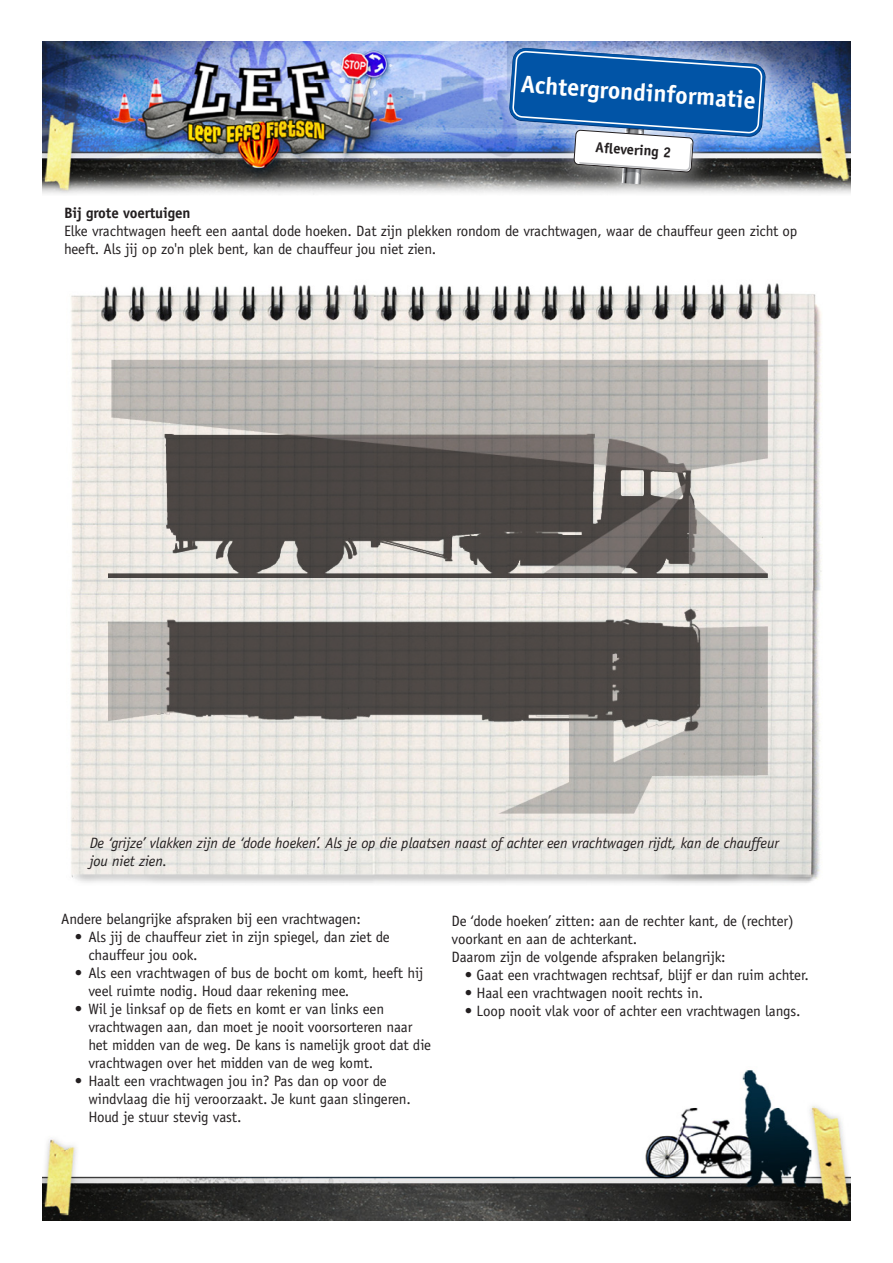
<style>
.page{position:relative;width:893px;height:1263px;background:#fff}
.page>*{position:absolute;margin:0;border:0;box-sizing:border-box;transform-origin:0 0}
.t1{font:700 24.3px "Officina Sans Std";color:#fff}
.t2{font:15px/18px "Officina Sans Std";letter-spacing:-.01em;color:#231f20}
.t3{font:italic 15px/18px "Officina Sans Std";letter-spacing:-.01em;color:#231f20}
.t4{font:700 15px "Officina Sans Std";letter-spacing:-.01em;color:#231f20}
.t5{font:700 14.55px "Officina Sans Std";color:#231f20}
</style>
<div class="page">
<img style="left:70px;top:283px;width:752px;height:601px">
<img style="left:42px;top:1070px;width:808px;height:150px">
<img style="left:43px;top:42px;width:807px;height:153px">
<img style="left:482px;top:41px;width:312px;height:154px">
<img style="left:508px;top:47px;width:259px;height:137px">
<img style="left:108px;top:349px;width:664px;height:477px">
<h1 class="t1" style="left:522px;top:69px;width:237px;rotate:4deg">Achtergrondinformatie</h1>
<p class="t5" style="left:596px;top:138px;width:77px;rotate:4deg">Aflevering 2</p>
<p class="t4" style="left:64px;top:203px;width:128px">Bij grote voertuigen</p>
<p class="t2" style="left:64px;top:222px;width:735px">Elke vrachtwagen heeft een aantal dode hoeken. Dat zijn plekken rondom de vrachtwagen, waar de chauffeur geen zicht op heeft. Als jij op zo'n plek bent, kan de chauffeur jou niet zien.</p>
<p class="t3" style="left:90px;top:833px;width:691px">De ‘grijze’ vlakken zijn de ‘dode hoeken’. Als je op die plaatsen naast of achter een vrachtwagen rijdt, kan de chauffeur jou niet zien.</p>
<p class="t2" style="left:61px;top:910px;width:301px">Andere belangrijke afspraken bij een vrachtwagen:</p>
<p class="t2" style="left:88px;top:928px;width:303px;text-indent:-13px">• Als jij de chauffeur ziet in zijn spiegel, dan ziet de chauffeur jou ook.</p>
<p class="t2" style="left:88px;top:964px;width:336px;text-indent:-13px">• Als een vrachtwagen of bus de bocht om komt, heeft hij veel ruimte nodig. Houd daar rekening mee.</p>
<p class="t2" style="left:88px;top:1000px;width:344px;text-indent:-13px">• Wil je linksaf op de fiets en komt er van links een vrachtwagen aan, dan moet je nooit voorsorteren naar het midden van de weg. De kans is namelijk groot dat die vrachtwagen over het midden van de weg komt.</p>
<p class="t2" style="left:88px;top:1072px;width:324px;text-indent:-13px">• Haalt een vrachtwagen jou in? Pas dan op voor de windvlaag die hij veroorzaakt. Je kunt gaan slingeren.<br>Houd je stuur stevig vast.</p>
<p class="t2" style="left:451px;top:912px;width:344px">De ‘dode hoeken’ zitten: aan de rechter kant, de (rechter) voorkant en aan de achterkant.<br>Daarom zijn de volgende afspraken belangrijk:</p>
<p class="t2" style="left:465px;top:966px;width:346px">• Gaat een vrachtwagen rechtsaf, blijf er dan ruim achter.</p>
<p class="t2" style="left:465px;top:984px;width:240px">• Haal een vrachtwagen nooit rechts in.</p>
<p class="t2" style="left:465px;top:1002px;width:337px">• Loop nooit vlak voor of achter een vrachtwagen langs.</p>
</div>
